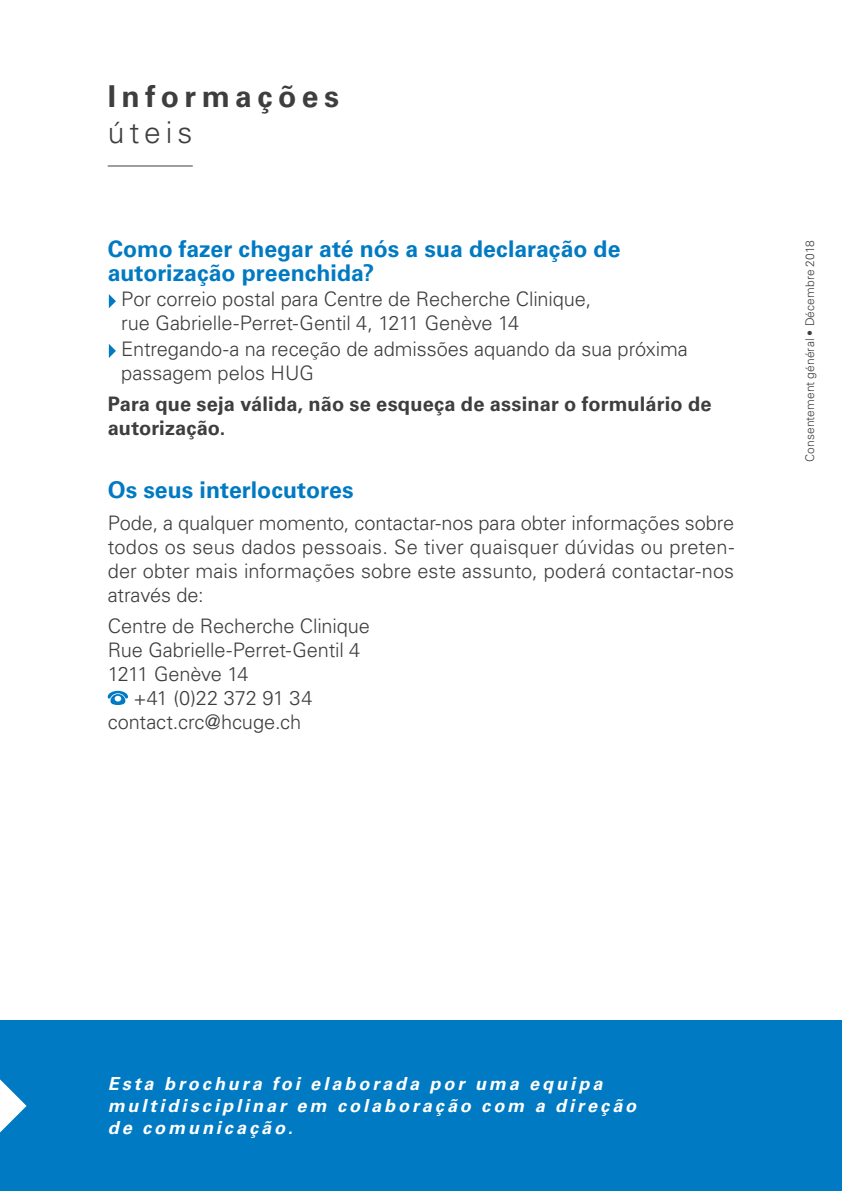
<style>
.page{position:relative;width:842px;height:1191px;background:#fff}
.page>*{position:absolute;margin:0;border:0;box-sizing:border-box;transform-origin:0 0}
.t1{font:700 30px "Univers LT Std";letter-spacing:.18em;color:#3e3e3f}
.t2{font:300 30px "Univers LT Std";letter-spacing:.165em;color:#3e3e3f}
.t3{font:700 23px/24px "Univers LT Std";color:#007ac2}
.t4{font:300 20px/24.6px "Univers LT Std";letter-spacing:-.005em;color:#3e3e3f}
.t5{font:700 20px/24px "Univers LT Std";letter-spacing:.005em;color:#3e3e3f}
.t6{font:italic 700 18px/22px "Univers LT Std";letter-spacing:.165em;color:#fff}
.t7{font:300 12px "Univers LT Std";letter-spacing:.01em;color:#3e3e3f}
</style>
<div class="page">
<svg style="left:109px;top:294px;width:7px;height:14px"></svg>
<svg style="left:109px;top:344px;width:7px;height:14px"></svg>
<svg style="left:108px;top:691px;width:20px;height:14px"></svg>
<hr style="left:108px;top:165px;width:85px;height:1px;background:#3e3e3f">
<div style="left:0;top:1020px;width:842px;height:171px;background:#007ac2"></div>
<svg style="left:0;top:1079px;width:27px;height:53px"></svg>
<h1 class="t1" style="left:108px;top:79px;width:233px">Informações</h1>
<h1 class="t2" style="left:108px;top:114px;width:86px">úteis</h1>
<p class="t3" style="left:108px;top:237px;width:514px">Como fazer chegar até nós a sua declaração de autorização preenchida?</p>
<p class="t4" style="left:121px;top:287px;width:568px">Por correio postal para Centre de Recherche Clinique,<br>rue Gabrielle-Perret-Gentil 4, 1211 Genève 14<br>Entregando-a na receção de admissões aquando da sua próxima passagem pelos HUG</p>
<p class="t5" style="left:108px;top:392px;width:605px">Para que seja válida, não se esqueça de assinar o formulário de autorização.</p>
<p class="t3" style="left:108px;top:478px;width:247px">Os seus interlocutores</p>
<p class="t4" style="left:108px;top:510px;width:628px;line-height:24px;text-align:justify">Pode, a qualquer momento, contactar-nos para obter informações sobre todos os seus dados pessoais. Se tiver quaisquer dúvidas ou preten&shy;der obter mais informações sobre este assunto, poderá contactar-nos através de:</p>
<p class="t4" style="left:108px;top:613px;width:264px">Centre de Recherche Clinique</p>
<p class="t4" style="left:108px;top:637px;width:254px">Rue Gabrielle-Perret-Gentil 4</p>
<p class="t4" style="left:108px;top:661px;width:142px">1211 Genève 14</p>
<p class="t4" style="left:133px;top:685px;width:181px">+41 (0)22 372 91 34</p>
<p class="t4" style="left:108px;top:709px;width:195px">contact.crc@hcuge.ch</p>
<p class="t7" style="left:803px;top:462px;width:224px;rotate:-90deg">Consentement général • Décembre 2018</p>
<p class="t6" style="left:108px;top:1073px;width:530px">Esta brochura foi elaborada por uma equipa multidisciplinar em colaboração com a direção de comunicação.</p>
</div>
